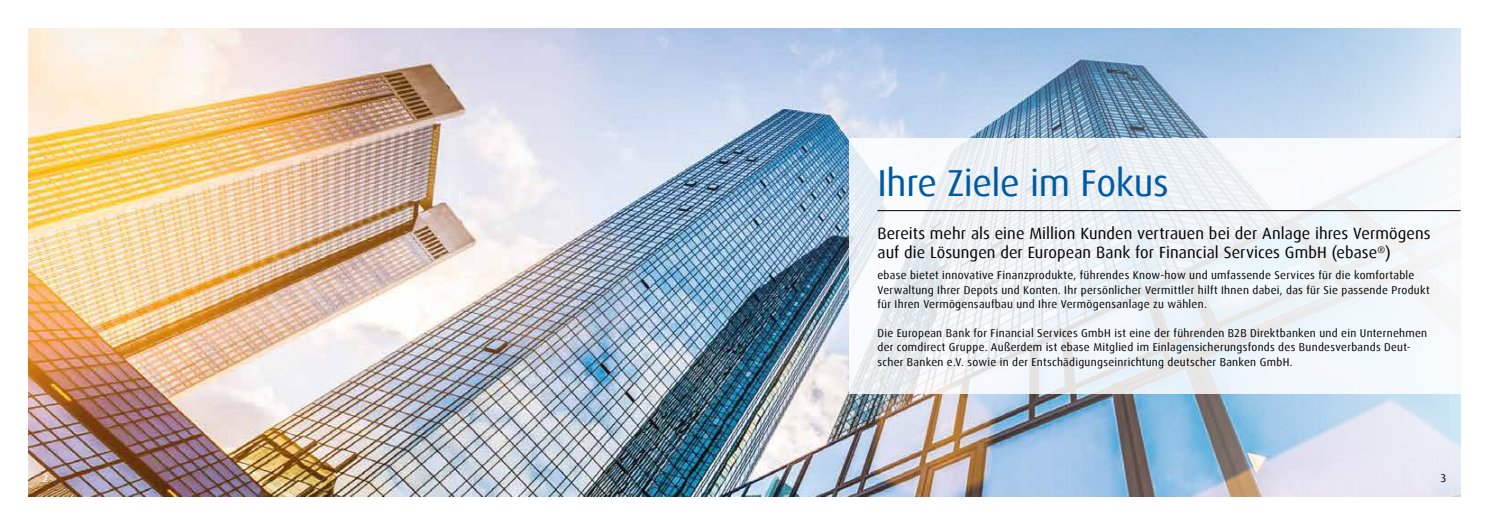
<style>
.page{position:relative;width:1489px;height:525px;background:#fff}
.page>*{position:absolute;margin:0;border:0;box-sizing:border-box;transform-origin:0 0}
.t1{font:37.5px "Dax";letter-spacing:-.01em;color:#0059a3}
.t2{font:16.25px/19.4px "Dax";letter-spacing:.005em;color:#000}
.t3{font:11.25px/14.4px "Dax";letter-spacing:.025em;color:#000}
.t4{font:11.25px "Dax";color:#fff}
</style>
<div class="page">
<img style="left:28px;top:28px;width:1432px;height:468px">
<svg style="left:849px;top:138px;width:611px;height:256px;fill:#f0f6fa"></svg>
<hr style="left:877px;top:210px;width:583px;height:1px;background:#000">
<h1 class="t1" style="left:877px;top:162px;width:293px">Ihre Ziele im Fokus</h1>
<h2 class="t2" style="left:877px;top:223px;width:554px">Bereits mehr als eine Million Kunden vertrauen bei der Anlage ihres Vermögens auf die Lösungen der European Bank for Financial Services GmbH (ebase<sup>®</sup>)</h2>
<p class="t3" style="left:877px;top:268px;width:554px">ebase bietet innovative Finanzprodukte, führendes Know-how und umfassende Services für die komfortable<br>Verwaltung Ihrer Depots und Konten. Ihr persönlicher Vermittler hilft Ihnen dabei, das für Sie passende Produkt für Ihren Vermögensaufbau und Ihre Vermögensanlage zu wählen.</p>
<p class="t3" style="left:877px;top:326px;width:551px">Die European Bank for Financial Services GmbH ist eine der führenden B2B Direktbanken und ein Unternehmen der comdirect Gruppe. Außerdem ist ebase Mitglied im Einlagensicherungsfonds des Bundesverbands Deut&shy;scher Banken e.V. sowie in der Entschädigungseinrichtung deutscher Banken GmbH.</p>
<p class="t4" style="left:43px;top:472px;width:7px">2</p>
<p class="t3" style="left:1440px;top:471px;width:7px">3</p>
</div>
